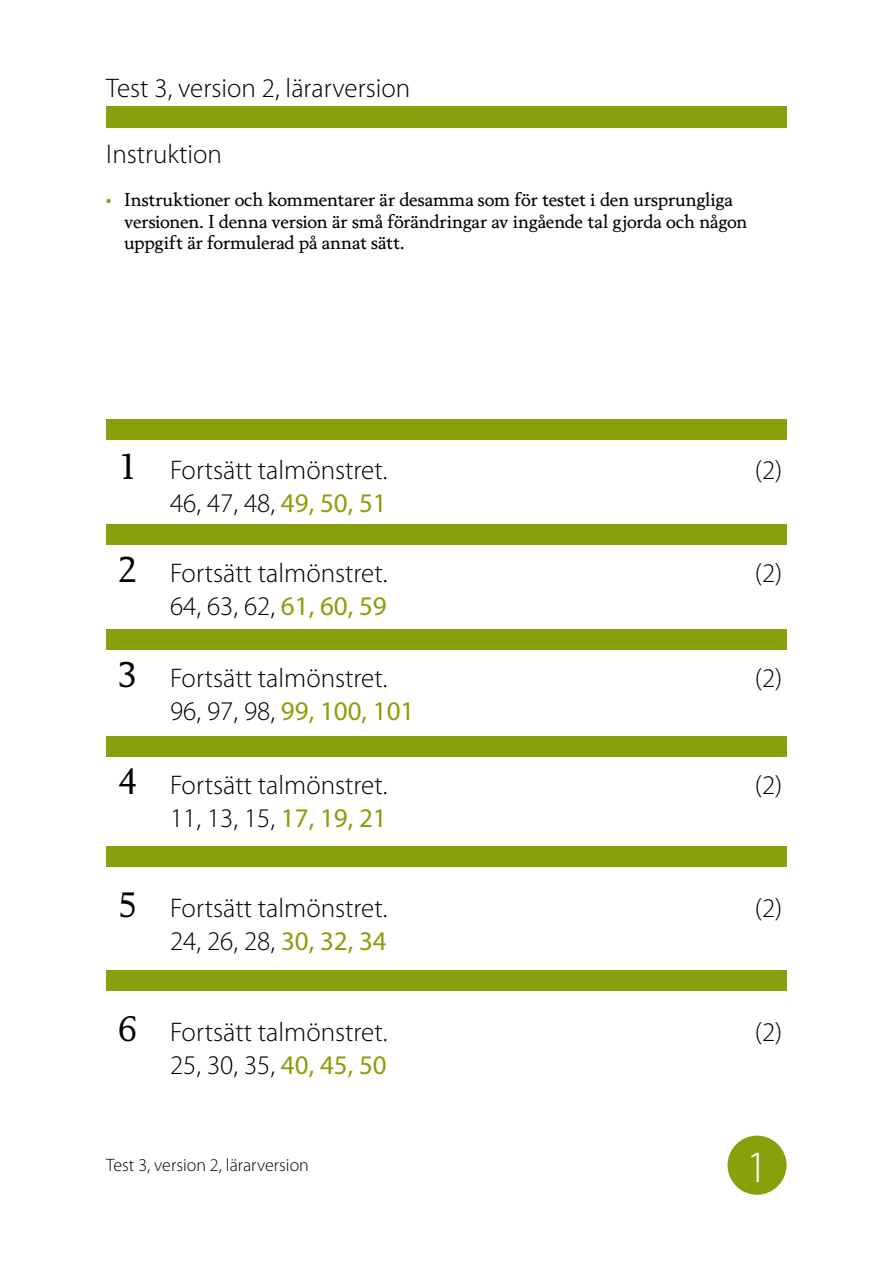
<style>
.page{position:relative;width:893px;height:1263px;background:#fff}
.page>*{position:absolute;margin:0;border:0;box-sizing:border-box;transform-origin:0 0}
.t1{font:300 45px "Myriad Pro";color:#fff}
.t2{font:300 27px "Myriad Pro";color:#000}
.t3{font:27px "Myriad Pro";color:#86a10b}
.t4{font:18px/21.6px "Berling Nova Text Pro";letter-spacing:-.01em;color:#000}
.t5{font:300 18px "Myriad Pro";color:#000}
.s1{font-size:9px;color:#86a10b}
.s2{font-family:"Berling Nova Text Pro";font-weight:400;font-size:36px}
.s3{font-weight:400;color:#86a10b}
.s4{font-weight:300;color:#000}
</style>
<div class="page">
<div style="left:727px;top:1135px;width:60px;height:60px;background:#86a10b;border-radius:50%"></div>
<div style="left:106px;top:106px;width:681px;height:22px;background:#86a10b"></div>
<div style="left:106px;top:524px;width:681px;height:21px;background:#86a10b"></div>
<div style="left:106px;top:419px;width:681px;height:21px;background:#86a10b"></div>
<div style="left:106px;top:629px;width:681px;height:21px;background:#86a10b"></div>
<div style="left:106px;top:846px;width:681px;height:21px;background:#86a10b"></div>
<div style="left:106px;top:970px;width:681px;height:21px;background:#86a10b"></div>
<div style="left:106px;top:736px;width:681px;height:20px;background:#86a10b"></div>
<p class="t2" style="left:106px;top:73px;width:305px">Test 3, version 2, lärarversion</p>
<p class="t2" style="left:106px;top:139px;width:117px">Instruktion</p>
<p class="t4" style="left:124px;top:188px;width:624px;text-indent:-18px"><span class="s1">•</span> Instruktioner och kommentarer är desamma som för testet i den ursprungliga versionen. I denna version är små förändringar av ingående tal gjorda och någon uppgift är formulerad på annat sätt.</p>
<p class="t2" style="left:121px;top:455px;width:268px"><span class="s2">1</span> Fortsätt talmönstret.</p>
<p class="t2" style="left:755px;top:455px;width:29px">(2)</p>
<p class="t2" style="left:170px;top:488px;width:218px">46, 47, 48, <span class="s3">49, 50, 51</span></p>
<p class="t2" style="left:118px;top:558px;width:271px"><span class="s2">2</span> Fortsätt talmönstret.</p>
<p class="t2" style="left:755px;top:558px;width:29px">(2)</p>
<p class="t2" style="left:170px;top:591px;width:218px">64, 63, 62, <span class="s3">61, 60, 59</span></p>
<p class="t2" style="left:119px;top:663px;width:270px"><span class="s2">3</span> Fortsätt talmönstret.</p>
<p class="t2" style="left:755px;top:663px;width:29px">(2)</p>
<p class="t3" style="left:170px;top:696px;width:246px"><span class="s4">96, 97, 98,</span> 99, 100, 101</p>
<p class="t2" style="left:119px;top:770px;width:270px"><span class="s2">4</span> Fortsätt talmönstret.</p>
<p class="t2" style="left:755px;top:770px;width:29px">(2)</p>
<p class="t2" style="left:170px;top:803px;width:218px">11, 13, 15, <span class="s3">17, 19, 21</span></p>
<p class="t2" style="left:120px;top:893px;width:269px"><span class="s2">5</span> Fortsätt talmönstret.</p>
<p class="t2" style="left:755px;top:893px;width:29px">(2)</p>
<p class="t2" style="left:170px;top:926px;width:218px">24, 26, 28, <span class="s3">30, 32, 34</span></p>
<p class="t2" style="left:118px;top:1017px;width:271px"><span class="s2">6</span> Fortsätt talmönstret.</p>
<p class="t2" style="left:755px;top:1017px;width:29px">(2)</p>
<p class="t2" style="left:170px;top:1050px;width:218px">25, 30, 35, <span class="s3">40, 45, 50</span></p>
<p class="t5" style="left:106px;top:1154px;width:204px">Test 3, version 2, lärarversion</p>
<h1 class="t1" style="left:746px;top:1142px;width:23px">1</h1>
</div>
